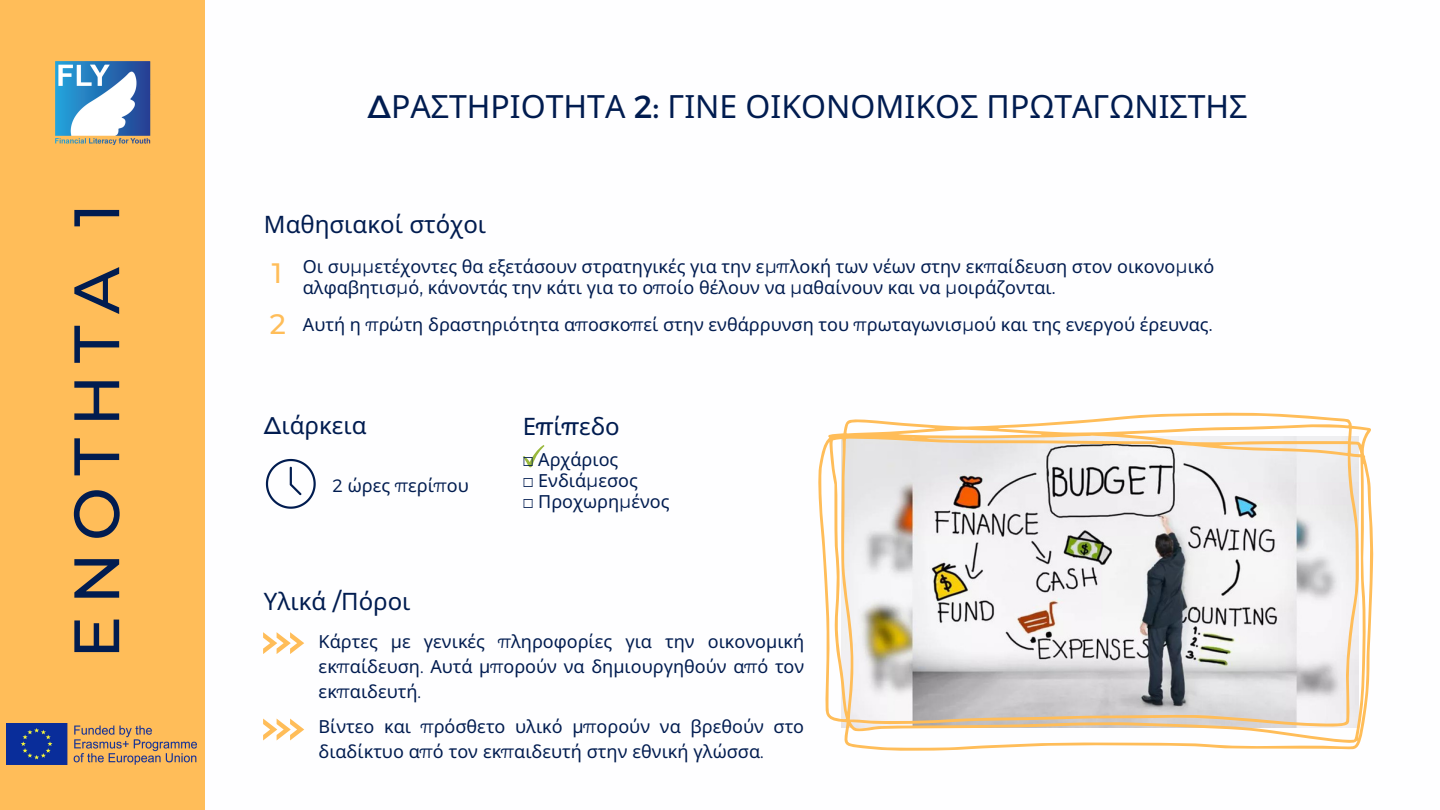
<style>
.page{position:relative;width:1440px;height:810px;background:#fff}
.page>*{position:absolute;margin:0;border:0;box-sizing:border-box;transform-origin:0 0}
.t1{font:500 64px "Montserrat";letter-spacing:.18em;color:#011c50}
.t2{font:32px "Noto Sans";color:#011c50}
.t3{font:500 28px "Montserrat";color:#ffbd59}
.t4{font:24px "Noto Sans";color:#011c50}
.t5{font:18px/24.8px "Noto Sans";color:#011c50}
.s1{font-family:"Montserrat"}
.s2{font-family:"Montserrat";font-weight:500}
.s3{font-family:"Montserrat";font-weight:300}
.s4{font-family:"Free Mono"}
</style>
<div class="page">
<div style="left:0;top:0;width:204px;height:810px;background:#ffbd59"></div>
<img style="left:55px;top:61px;width:96px;height:84px">
<svg style="left:266px;top:459px;width:50px;height:50px"></svg>
<svg style="left:263px;top:632px;width:41px;height:22px"></svg>
<svg style="left:263px;top:719px;width:41px;height:21px"></svg>
<img style="left:7px;top:724px;width:189px;height:41px">
<svg style="left:523px;top:445px;width:21px;height:22px"></svg>
<svg style="left:818px;top:413px;width:555px;height:338px"></svg>
<p class="t1" style="left:57px;top:659px;width:457px;rotate:-90deg">ENOTHTA 1</p>
<p class="t2" style="left:367px;top:84px;width:882px"><span class="s1">Δ</span>ΡΑΣΤΗΡΙΟΤΗΤΑ <span class="s1">2:</span> ΓΙΝΕ ΟΙΚΟΝΟΜΙΚΟΣ ΠΡΩΤΑΓΩΝΙΣΤΗΣ</p>
<p class="t4" style="left:264px;top:208px;width:224px">Μαθησιακοί στόχοι</p>
<p class="t3" style="left:272px;top:256px;width:12px">1</p>
<p class="t3" style="left:270px;top:307px;width:18px">2</p>
<p class="t5" style="left:303px;top:255px;width:913px;line-height:21px">Οι συ<span class="s1">μμ</span>ετέχοντες θα εξετάσουν στρατηγικές για την ε<span class="s1">μπ</span>λοκή των νέων στην εκ<span class="s1">π</span>αίδευση στον οικονο<span class="s1">μ</span>ικό αλφαβητισ<span class="s1">μ</span>ό<span class="s1">,</span> κάνοντάς την κάτι για το ο<span class="s1">π</span>οίο θέλουν να <span class="s1">μ</span>αθαίνουν και να <span class="s1">μ</span>οιράζονται<span class="s1">.</span></p>
<p class="t5" style="left:303px;top:312px;width:911px">Αυτή η <span class="s1">π</span>ρώτη δραστηριότητα α<span class="s1">π</span>οσκο<span class="s1">π</span>εί στην ενθάρρυνση του <span class="s1">π</span>ρωταγωνισ<span class="s1">μ</span>ού και της ενεργού έρευνας<span class="s1">.</span></p>
<p class="t4" style="left:264px;top:409px;width:104px"><span class="s2">Δ</span>ιάρκεια</p>
<p class="t4" style="left:523px;top:409px;width:98px">Ε<span class="s2">π</span>ί<span class="s2">π</span>εδο</p>
<p class="t5" style="left:332px;top:473px;width:138px"><span class="s3">2</span> ώρες <span class="s3">π</span>ερί<span class="s3">π</span>ου</p>
<p class="t4" style="left:264px;top:584px;width:148px">Υλικά <span class="s2">/</span>Πόροι</p>
<p class="t5" style="left:523px;top:447px;width:97px"><span class="s4">☐</span> Αρχάριος</p>
<p class="t5" style="left:523px;top:468px;width:117px"><span class="s4">☐</span> Ενδιά<span class="s1">μ</span>εσος</p>
<p class="t5" style="left:523px;top:489px;width:148px"><span class="s4">☐</span> Προχωρη<span class="s1">μ</span>ένος</p>
<p class="t5" style="left:319px;top:629px;width:487px;text-align:justify">Κάρτες με γενικές <span class="s3">π</span>ληροφορίες για την οικονομική εκ<span class="s3">π</span>αίδευση<span class="s3">.</span> Αυτά μ<span class="s3">π</span>ορούν να δημιουργηθούν α<span class="s3">π</span>ό τον εκ<span class="s3">π</span>αιδευτή<span class="s3">.</span></p>
<p class="t5" style="left:318px;top:714px;width:487px">Βίντεο και <span class="s3">π</span>ρόσθετο υλικό μ<span class="s3">π</span>ορούν να βρεθούν στο διαδίκτυο α<span class="s3">π</span>ό τον εκ<span class="s3">π</span>αιδευτή στην εθνική γλώσσα<span class="s3">.</span></p>
</div>
